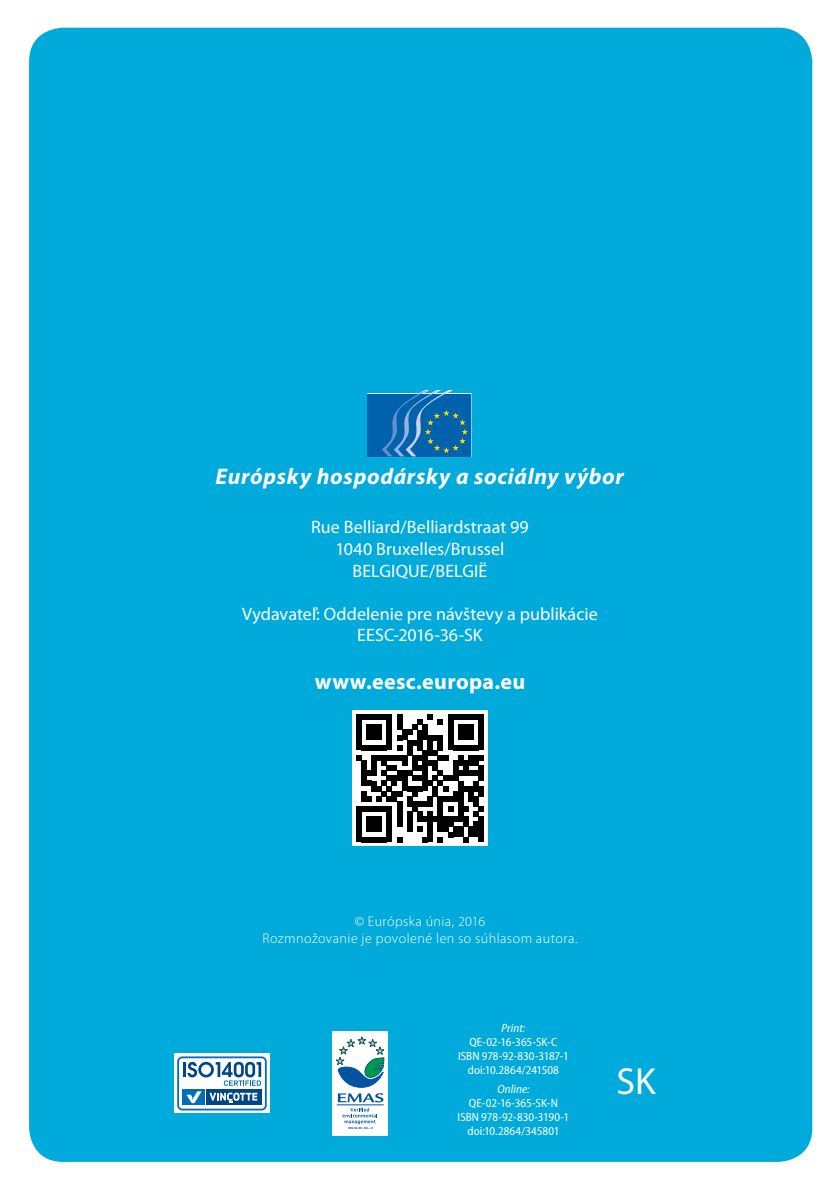
<style>
.page{position:relative;width:840px;height:1191px;background:#fff}
.page>*{position:absolute;margin:0;border:0;box-sizing:border-box;transform-origin:0 0}
.t1{font:37.8px "Myriad Pro";color:#fff}
.t2{font:italic 700 22.6px "Myriad Pro";letter-spacing:.03em;color:#fff}
.t3{font:700 22px "Myriad Pro";letter-spacing:.015em;color:#fff}
.t4{font:18px/21.6px "Myriad Pro";letter-spacing:.005em;color:#fff;text-align:center}
.t5{font:300 14px/16.8px "Myriad Pro";letter-spacing:.035em;color:#fff;text-align:center}
.t6{font:semi-condensed 12px/14px "Myriad Pro";color:#fff;text-align:center}
.t7{font:italic semi-condensed 12px "Myriad Pro";letter-spacing:.005em;color:#fff}
.t8{font:700 2.8px "Arial";color:#0053a1;scale:.85 1}
</style>
<div class="page">
<div style="left:29px;top:27px;width:784px;height:1135px;background:#00aada"></div>
<div style="left:356px;top:714px;width:127px;height:128px;background:#fff"></div>
<div style="left:356px;top:806px;width:5px;height:36px;background:#000"></div>
<div style="left:366px;top:816px;width:5px;height:16px;background:#000"></div>
<div style="left:371px;top:816px;width:5px;height:16px;background:#000"></div>
<div style="left:376px;top:816px;width:5px;height:16px;background:#000"></div>
<svg style="left:361px;top:837px;width:25px;height:5px"></svg>
<div style="left:386px;top:806px;width:5px;height:36px;background:#000"></div>
<div style="left:397px;top:801px;width:5px;height:26px;background:#000"></div>
<svg style="left:397px;top:837px;width:5px;height:5px"></svg>
<div style="left:407px;top:811px;width:5px;height:21px;background:#000"></div>
<svg style="left:417px;top:827px;width:10px;height:15px"></svg>
<div style="left:427px;top:811px;width:5px;height:31px;background:#000"></div>
<div style="left:437px;top:796px;width:5px;height:36px;background:#000"></div>
<svg style="left:437px;top:837px;width:5px;height:5px"></svg>
<div style="left:442px;top:816px;width:6px;height:16px;background:#000"></div>
<div style="left:448px;top:816px;width:5px;height:11px;background:#000"></div>
<svg style="left:448px;top:832px;width:5px;height:5px"></svg>
<div style="left:453px;top:827px;width:5px;height:10px;background:#000"></div>
<div style="left:458px;top:827px;width:5px;height:10px;background:#000"></div>
<div style="left:463px;top:816px;width:5px;height:11px;background:#000"></div>
<svg style="left:463px;top:837px;width:5px;height:5px"></svg>
<div style="left:468px;top:827px;width:5px;height:10px;background:#000"></div>
<div style="left:473px;top:821px;width:5px;height:16px;background:#000"></div>
<svg style="left:356px;top:714px;width:127px;height:107px"></svg>
<div style="left:478px;top:816px;width:5px;height:26px;background:#000"></div>
<p class="t2" style="left:215px;top:463px;width:409px">Európsky hospodársky a sociálny výbor</p>
<p class="t4" style="left:311px;top:517px;width:219px">Rue Belliard/Belliardstraat 99<br>1040 Bruxelles/Brussel<br>BELGIQUE/BELGIË</p>
<p class="t4" style="left:242px;top:603px;width:357px">Vydavateľ: Oddelenie pre návštevy a publikácie<br>EESC-2016-36-SK</p>
<p class="t3" style="left:314px;top:669px;width:212px">www.eesc.europa.eu</p>
<p class="t5" style="left:262px;top:913px;width:316px">© Európska únia, 2016<br>Rozmnožovanie je povolené len so súhlasom autora.</p>
<p class="t8" style="left:348px;top:1126px;width:31px">REG.NO. BE - BXL - 27</p>
<p class="t7" style="left:501px;top:1021px;width:25px">Print:</p>
<p class="t6" style="left:458px;top:1035px;width:112px">QE-02-16-365-SK-C<br>ISBN 978-92-830-3187-1 doi:10.2864/241508</p>
<p class="t7" style="left:497px;top:1083px;width:34px">Online:</p>
<p class="t6" style="left:457px;top:1096px;width:113px">QE-02-16-365-SK-N<br>ISBN 978-92-830-3190-1 doi:10.2864/345801</p>
<h1 class="t1" style="left:616px;top:1060px;width:41px">SK</h1>
</div>
